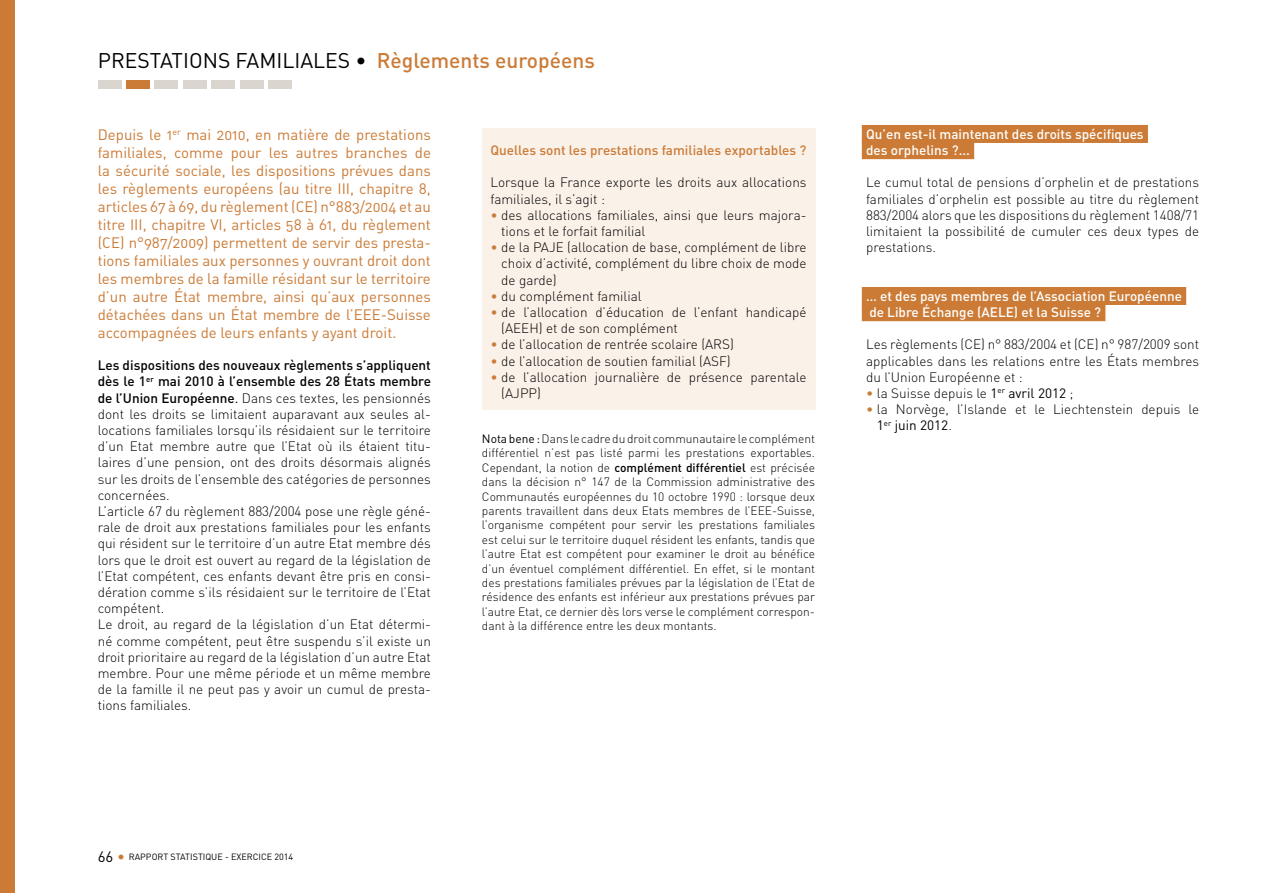
<style>
.page{position:relative;width:1263px;height:893px;background:#fff}
.page>*{position:absolute;margin:0;border:0;box-sizing:border-box;transform-origin:0 0}
.t1{font:21px "DIN";color:#000}
.t2{font:15px/18px "DIN Regular Alternate";color:#cb7b36;text-align:justify}
.t3{font:300 13.5px/16.2px "DIN";color:#000}
.t4{font:500 13.5px/16.2px "DIN";color:#fff}
.t5{font:500 13.5px "DIN";color:#cb7b36}
.t6{font:300 12px/14.4px "DIN";color:#000;text-align:justify}
.t7{font:9px "DIN";color:#000}
.s1{font-weight:500;color:#cb7b36}
.s2{font-weight:500}
.s3{font-weight:400}
.s4{color:#cb7b36}
.s5{font-size:15px}
.s6{font-size:15px;color:#cb7b36}
</style>
<div class="page">
<div style="left:0;top:0;width:15px;height:893px;background:#cb7b36"></div>
<div style="left:98px;top:81px;width:23px;height:8px;background:#dbd5cf"></div>
<div style="left:183px;top:81px;width:24px;height:8px;background:#dbd5cf"></div>
<div style="left:126px;top:81px;width:24px;height:8px;background:#cb7b36"></div>
<div style="left:212px;top:81px;width:23px;height:8px;background:#dbd5cf"></div>
<div style="left:155px;top:81px;width:23px;height:8px;background:#dbd5cf"></div>
<div style="left:240px;top:81px;width:24px;height:8px;background:#dbd5cf"></div>
<div style="left:269px;top:81px;width:23px;height:8px;background:#dbd5cf"></div>
<div style="left:482px;top:128px;width:333px;height:281px;background:#faf1e9"></div>
<div style="left:862px;top:125px;width:286px;height:18px;background:#cb7b36"></div>
<div style="left:862px;top:141px;width:112px;height:18px;background:#cb7b36"></div>
<div style="left:862px;top:287px;width:324px;height:18px;background:#cb7b36"></div>
<div style="left:862px;top:303px;width:243px;height:18px;background:#cb7b36"></div>
<h1 class="t1" style="left:98px;top:47px;width:498px">PRESTATIONS FAMILIALES • <span class="s1">Règlements européens</span></h1>
<p class="t2" style="left:98px;top:125px;width:335px">Depuis le 1<sup>er</sup> mai 2010, en matière de prestations familiales, comme pour les autres branches de la sécurité sociale, les dispositions prévues dans les règlements européens (au titre III, chapitre 8, articles 67 à 69, du règlement (CE) n°883/2004 et au titre III, chapitre VI, articles 58 à 61, du règlement (CE) n°987/2009) permettent de servir des presta&shy;tions familiales aux personnes y ouvrant droit dont les membres de la famille résidant sur le territoire d’un autre État membre, ainsi qu’aux personnes détachées dans un État membre de l’EEE-Suisse accompagnées de leurs enfants y ayant droit.</p>
<p class="t3" style="left:98px;top:357px;width:335px"><span class="s2">Les dispositions des nouveaux règlements s’appliquent dès le 1</span><sup>er</sup> <span class="s2">mai 2010 à l’ensemble des 28 États membre de l’Union Européenne</span><span class="s3">.</span> Dans ces textes, les pensionnés dont les droits se limitaient auparavant aux seules al&shy;locations familiales lorsqu’ils résidaient sur le territoire d’un Etat membre autre que l’Etat où ils étaient titu&shy;laires d’une pension, ont des droits désormais alignés sur les droits de l’ensemble des catégories de personnes concernées.<br>L’article 67 du règlement 883/2004 pose une règle géné&shy;rale de droit aux prestations familiales pour les enfants qui résident sur le territoire d’un autre Etat membre dés lors que le droit est ouvert au regard de la législation de l’Etat compétent, ces enfants devant être pris en consi&shy;dération comme s’ils résidaient sur le territoire de l’Etat compétent.<br>Le droit, au regard de la législation d’un Etat détermi&shy;né comme compétent, peut être suspendu s’il existe un droit prioritaire au regard de la législation d’un autre Etat membre. Pour une même période et un même membre de la famille il ne peut pas y avoir un cumul de presta&shy;tions familiales.</p>
<p class="t5" style="left:490px;top:141px;width:317px">Quelles sont les prestations familiales exportables ?</p>
<p class="t3" style="left:490px;top:174px;width:318px">Lorsque la France exporte les droits aux allocations familiales, il s’agit :</p>
<p class="t3" style="left:501px;top:207px;width:307px;text-indent:-11px"><span class="s4">•</span> des allocations familiales, ainsi que leurs majora&shy;tions et le forfait familial</p>
<p class="t3" style="left:501px;top:239px;width:307px;text-align:justify;text-indent:-11px"><span class="s4">•</span> de la PAJE (allocation de base, complément de libre choix d’activité, complément du libre choix de mode de garde)</p>
<p class="t3" style="left:490px;top:288px;width:153px"><span class="s4">•</span> du complément familial</p>
<p class="t3" style="left:501px;top:304px;width:307px;text-indent:-11px"><span class="s4">•</span> de l’allocation d’éducation de l’enfant handicapé (AEEH) et de son complément</p>
<p class="t3" style="left:490px;top:336px;width:245px"><span class="s4">•</span> de l’allocation de rentrée scolaire (ARS)</p>
<p class="t3" style="left:490px;top:352px;width:242px"><span class="s4">•</span> de l’allocation de soutien familial (ASF)</p>
<p class="t3" style="left:501px;top:369px;width:307px;text-indent:-11px"><span class="s4">•</span> de l’allocation journalière de présence parentale (AJPP)</p>
<p class="t6" style="left:482px;top:431px;width:335px"><span class="s3">Nota bene :</span> Dans le cadre du droit communautaire le complément différentiel n’est pas listé parmi les prestations exportables.<br>Cependant, la notion de <span class="s2">complément différentiel</span> est précisée dans la décision n° 147 de la Commission administrative des Communautés européennes du 10 octobre 1990 : lorsque deux parents travaillent dans deux Etats membres de l’EEE-Suisse, l’organisme compétent pour servir les prestations familiales est celui sur le territoire duquel résident les enfants, tandis que l’autre Etat est compétent pour examiner le droit au bénéfice d’un éventuel complément différentiel. En effet, si le montant des prestations familiales prévues par la législation de l’Etat de résidence des enfants est inférieur aux prestations prévues par l’autre Etat, ce dernier dès lors verse le complément correspon&shy;dant à la différence entre les deux montants.</p>
<p class="t4" style="left:866px;top:125px;width:279px">Qu’en est-il maintenant des droits spécifiques des orphelins ?...</p>
<p class="t3" style="left:866px;top:174px;width:335px;text-align:justify">Le cumul total de pensions d’orphelin et de prestations familiales d’orphelin est possible au titre du règlement 883/2004 alors que les dispositions du règlement 1408/71 limitaient la possibilité de cumuler ces deux types de prestations.</p>
<p class="t4" style="left:866px;top:287px;width:317px">… et des pays membres de l’Association Européenne de Libre Échange (AELE) et la Suisse ?</p>
<p class="t3" style="left:866px;top:336px;width:335px;text-align:justify">Les règlements (CE) n° 883/2004 et (CE) n° 987/2009 sont applicables dans les relations entre les États membres du l’Union Européenne et :</p>
<p class="t3" style="left:866px;top:385px;width:209px"><span class="s4">•</span> la Suisse depuis le <span class="s3">1</span><sup>er</sup> <span class="s3">avril 2012</span> ;</p>
<p class="t3" style="left:877px;top:401px;width:324px;text-indent:-11px"><span class="s4">•</span> la Norvège, l’Islande et le Liechtenstein depuis le<br><span class="s3">1</span><sup>er</sup> <span class="s3">juin 2012</span>.</p>
<p class="t7" style="left:98px;top:851px;width:197px"><span class="s5">66</span> <span class="s6">•</span> RAPPORT STATISTIQUE - EXERCICE 2014</p>
</div>
